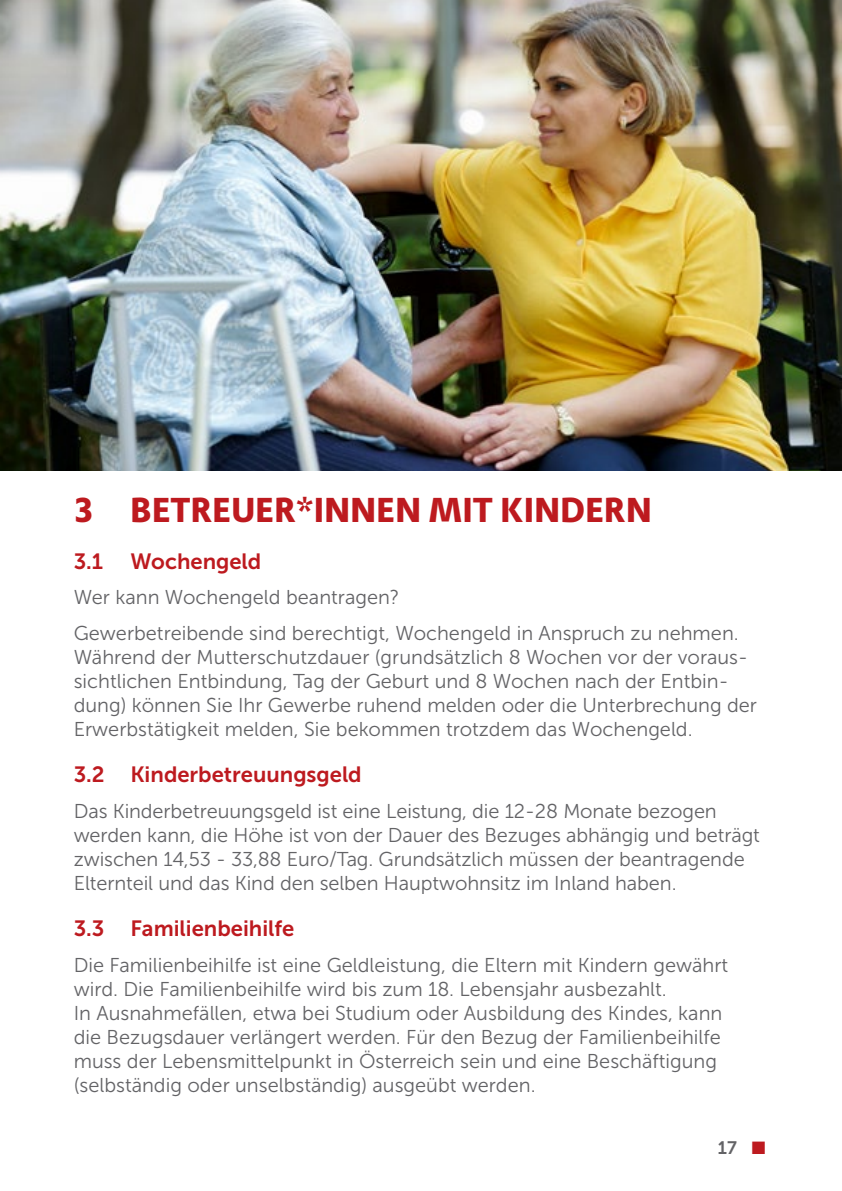
<style>
.page{position:relative;width:842px;height:1191px;background:#fff}
.page>*{position:absolute;margin:0;border:0;box-sizing:border-box;transform-origin:0 0}
.t1{font:700 36px "Adagio Sans";letter-spacing:.01em;color:#bd1a1f}
.t2{font:22px "Museo Sans 700";color:#bd1a1f}
.t3{font:20px/24px "Museo Sans 300";color:#636366}
.t4{font:18px "Museo Sans 700";color:#636366}
.s1{color:#bd1a1f}
</style>
<div class="page">
<img style="left:0;top:0;width:842px;height:471px">
<h1 class="t1" style="left:74px;top:486px;width:580px">3 BETREUER*INNEN MIT KINDERN</h1>
<p class="t2" style="left:74px;top:549px;width:189px">3.1 Wochengeld</p>
<p class="t3" style="left:74px;top:580px;width:667px;line-height:35.4px">Wer kann Wochengeld beantragen?<br>Gewerbetreibende sind berechtigt, Wochengeld in Anspruch zu nehmen.</p>
<p class="t3" style="left:74px;top:645px;width:685px">Während der Mutterschutzdauer (grundsätzlich 8 Wochen vor der voraus&shy;sichtlichen Entbindung, Tag der Geburt und 8 Wochen nach der Entbin&shy;dung) können Sie Ihr Gewerbe ruhend melden oder die Unterbrechung der Erwerbstätigkeit melden, Sie bekommen trotzdem das Wochengeld.</p>
<p class="t2" style="left:74px;top:762px;width:290px">3.2 Kinderbetreuungsgeld</p>
<p class="t3" style="left:74px;top:799px;width:688px">Das Kinderbetreuungsgeld ist eine Leistung, die 12-28 Monate bezogen werden kann, die Höhe ist von der Dauer des Bezuges abhängig und beträgt zwischen 14,53 - 33,88 Euro/Tag. Grundsätzlich müssen der beantragende Elternteil und das Kind den selben Hauptwohnsitz im Inland haben.</p>
<p class="t2" style="left:74px;top:916px;width:222px">3.3 Familienbeihilfe</p>
<p class="t3" style="left:74px;top:953px;width:656px">Die Familienbeihilfe ist eine Geldleistung, die Eltern mit Kindern gewährt wird. Die Familienbeihilfe wird bis zum 18. Lebensjahr ausbezahlt.<br>In Ausnahmefällen, etwa bei Studium oder Ausbildung des Kindes, kann die Bezugsdauer verlängert werden. Für den Bezug der Familienbeihilfe muss der Lebensmittelpunkt in Österreich sein und eine Beschäftigung (selbständig oder unselbständig) ausgeübt werden.</p>
<p class="t4" style="left:718px;top:1137px;width:49px">17 <span class="s1">■</span></p>
</div>
